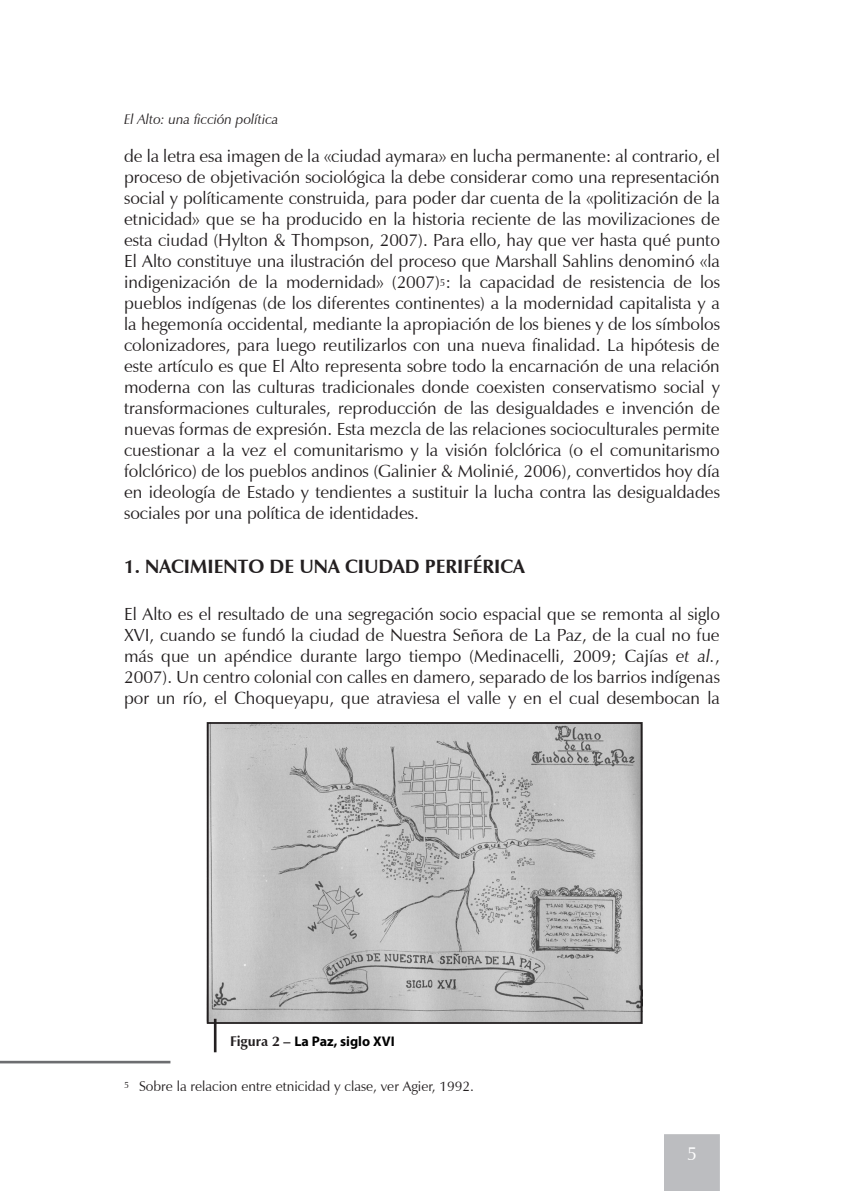
<style>
.page{position:relative;width:844px;height:1191px;background:#fff}
.page>*{position:absolute;margin:0;border:0;box-sizing:border-box;transform-origin:0 0}
.TITPAR{font:700 19.25px "Zapf Humanist 601 BT";color:#231f20}
.t1{font:19.25px "Zapf Humanist 601 BT";color:#fff}
.TEXTO{font:17.5px/21px "Zapf Humanist 601 BT";color:#231f20;text-align:justify}
.NOTAS{font:14px "Zapf Humanist 601 BT";color:#231f20}
.t2{font:italic 14px "Zapf Humanist 601 BT";color:#231f20}
.LEYENDA{font:700 14px "Myriad Pro";color:#000}
.s1{font-size:10.15px}
.s2{font-style:italic}
.s3{font-family:"Zapf Humanist 601 BT";color:#231f20}
</style>
<div class="page">
<div style="left:664px;top:1134px;width:55px;height:57px;background:#bcbdc0"></div>
<hr style="left:0;top:1060px;width:170px;height:3px;background:#6c6d70">
<img style="left:210px;top:725px;width:429px;height:295px">
<div style="left:207px;top:722px;width:435px;height:301px;border:2px solid #231f20"></div>
<hr style="left:214px;top:1018px;width:2px;height:34px;background:#231f20">
<p class="t2" style="left:124px;top:110px;width:156px">El Alto: una ficción política</p>
<p class="TEXTO" style="left:124px;top:146px;width:597px">de la letra esa imagen de la «ciudad aymara» en lucha permanente: al contrario, el proceso de objetivación sociológica la debe considerar como una representación social y políticamente construida, para poder dar cuenta de la «politización de la etnicidad» que se ha producido en la historia reciente de las movilizaciones de esta ciudad (Hylton &amp; Thompson, 2007). Para ello, hay que ver hasta qué punto El Alto constituye una ilustración del proceso que Marshall Sahlins denominó «la indigenización de la modernidad» (2007)<span class="s1">5</span>: la capacidad de resistencia de los pueblos indígenas (de los diferentes continentes) a la modernidad capitalista y a la hegemonía occidental, mediante la apropiación de los bienes y de los símbolos colonizadores, para luego reutilizarlos con una nueva finalidad. La hipótesis de este artículo es que El Alto representa sobre todo la encarnación de una relación moderna con las culturas tradicionales donde coexisten conservatismo social y transformaciones culturales, reproducción de las desigualdades e invención de nuevas formas de expresión. Esta mezcla de las relaciones socioculturales permite cuestionar a la vez el comunitarismo y la visión folclórica (o el comunitarismo folclórico) de los pueblos andinos (Galinier &amp; Molinié, 2006), convertidos hoy día en ideología de Estado y tendientes a sustituir la lucha contra las desigualdades sociales por una política de identidades.</p>
<p class="TITPAR" style="left:124px;top:555px;width:402px">1. NACIMIENTO DE UNA CIUDAD PERIFÉRICA</p>
<p class="TEXTO" style="left:124px;top:604px;width:597px">El Alto es el resultado de una segregación socio espacial que se remonta al siglo XVI, cuando se fundó la ciudad de Nuestra Señora de La Paz, de la cual no fue más que un apéndice durante largo tiempo (Medinacelli, 2009; Cajías <span class="s2">et al.</span>, 2007). Un centro colonial con calles en damero, separado de los barrios indígenas por un río, el Choqueyapu, que atraviesa el valle y en el cual desembocan la</p>
<p class="LEYENDA" style="left:230px;top:1032px;width:166px"><span class="s3">Figura 2 –</span> La Paz, siglo XVI</p>
<p class="NOTAS" style="left:124px;top:1077px;width:351px"><sup>5</sup> Sobre la relacion entre etnicidad y clase, ver Agier, 1992.</p>
<p class="t1" style="left:686px;top:1141px;width:12px">5</p>
</div>
